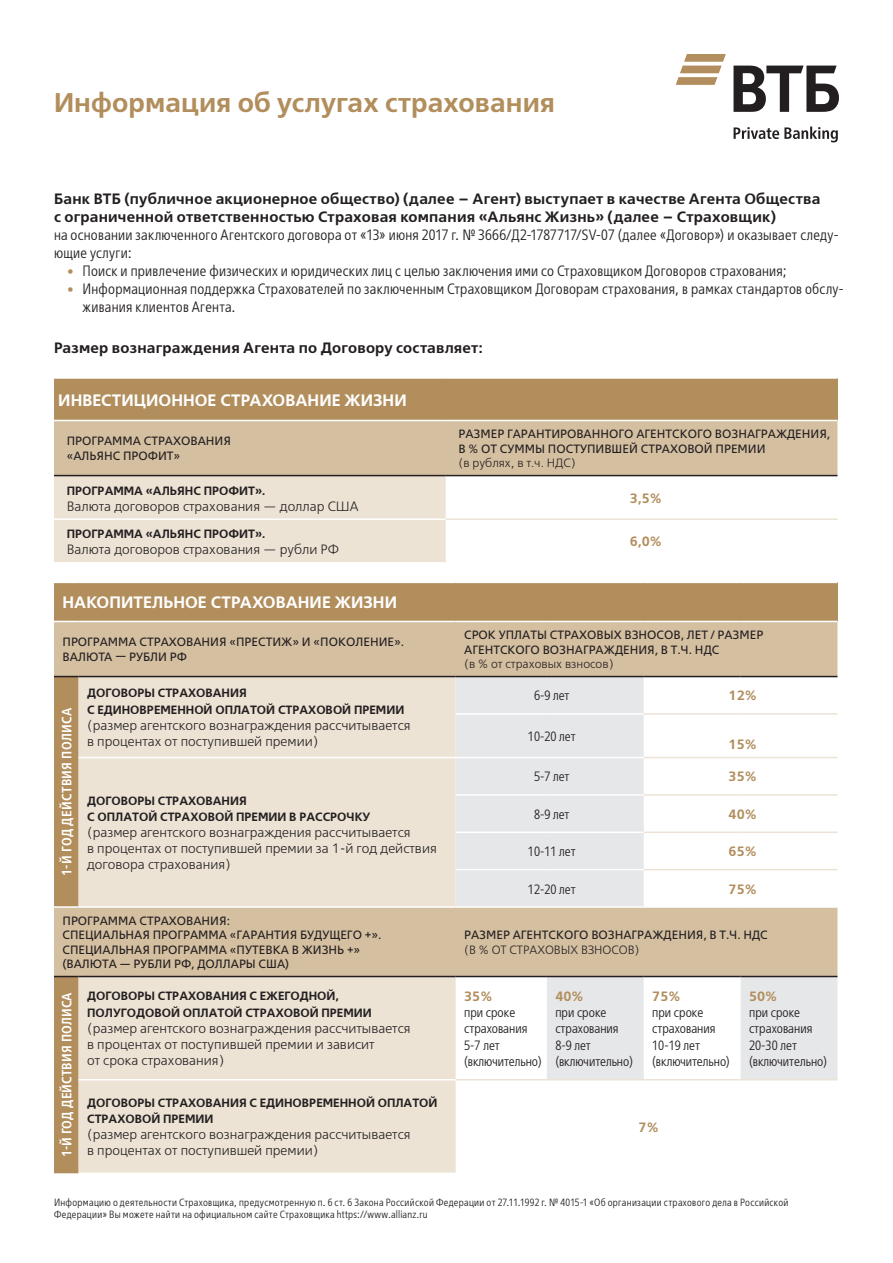
<style>
.page{position:relative;width:893px;height:1263px;background:#fff}
.page>*{position:absolute;margin:0;border:0;box-sizing:border-box;transform-origin:0 0}
.t1{font:600 27px "VTB Group";letter-spacing:.005em;color:#b28e5d}
.t2{font:600 16.5px "VTB Group";letter-spacing:.005em;color:#fff}
.t3{font:300 15px/18px "VTB Group Cond";letter-spacing:.02em;color:#231f20}
.t4{font:600 15px/18px "VTB Group";letter-spacing:.015em;color:#231f20}
.t5{font:300 13.5px/16.2px "VTB Group";color:#231f20}
.t6{font:300 13.5px/16.2px "VTB Group Cond";color:#231f20}
.t7{font:600 13.5px "VTB Group";color:#b28e5d}
.t8{font:600 13.5px "VTB Group Cond";letter-spacing:.01em;color:#fff}
.t9{font:12px/14.4px "VTB Group";color:#231f20}
.t10{font:600 12px/16.2px "VTB Group";color:#231f20}
.t11{font:300 12px "VTB Group";color:#231f20}
.t12{font:300 10.5px/12.6px "VTB Group Cond";letter-spacing:.03em;color:#231f20}
.s1{color:#b28e5d}
</style>
<div class="page">
<svg style="left:733px;top:66px;width:106px;height:76px"></svg>
<svg style="left:676px;top:54px;width:50px;height:31px"></svg>
<div style="left:54px;top:378px;width:783px;height:42px;background:#b28e5d"></div>
<svg style="left:54px;top:421px;width:783px;height:141px"></svg>
<hr style="left:54px;top:377px;width:392px;height:2px;background:#fff">
<hr style="left:446px;top:377px;width:391px;height:2px;background:#fff">
<hr style="left:54px;top:518px;width:392px;height:2px;background:#fff">
<hr style="left:54px;top:475px;width:392px;height:1px;background:#231f20">
<hr style="left:446px;top:475px;width:391px;height:1px;background:#231f20">
<hr style="left:446px;top:518px;width:391px;height:2px;background:#ece3d5">
<div style="left:54px;top:582px;width:783px;height:39px;background:#b28e5d"></div>
<div style="left:54px;top:622px;width:783px;height:54px;background:#d4bfa1"></div>
<svg style="left:79px;top:677px;width:377px;height:495px;background:#e8ddcd"></svg>
<svg style="left:456px;top:677px;width:381px;height:402px"></svg>
<svg style="left:54px;top:582px;width:25px;height:1px"></svg>
<hr style="left:79px;top:582px;width:377px;height:1px;background:#fff">
<hr style="left:456px;top:582px;width:91px;height:1px;background:#fff">
<hr style="left:547px;top:582px;width:97px;height:1px;background:#fff">
<hr style="left:644px;top:582px;width:97px;height:1px;background:#fff">
<hr style="left:741px;top:582px;width:96px;height:1px;background:#fff">
<hr style="left:456px;top:713px;width:91px;height:2px;background:#fff">
<hr style="left:547px;top:713px;width:97px;height:2px;background:#fff">
<hr style="left:456px;top:757px;width:91px;height:1px;background:#fff">
<hr style="left:547px;top:757px;width:97px;height:1px;background:#fff">
<hr style="left:456px;top:794px;width:91px;height:2px;background:#fff">
<hr style="left:547px;top:794px;width:97px;height:2px;background:#fff">
<hr style="left:456px;top:831px;width:91px;height:2px;background:#fff">
<hr style="left:547px;top:831px;width:97px;height:2px;background:#fff">
<hr style="left:456px;top:869px;width:91px;height:1px;background:#fff">
<hr style="left:547px;top:869px;width:97px;height:1px;background:#fff">
<hr style="left:79px;top:757px;width:377px;height:1px;background:#fff">
<hr style="left:79px;top:1079px;width:377px;height:1px;background:#fff">
<hr style="left:79px;top:906px;width:377px;height:2px;background:#fff">
<hr style="left:456px;top:906px;width:91px;height:2px;background:#fff">
<hr style="left:547px;top:906px;width:97px;height:2px;background:#fff">
<hr style="left:644px;top:906px;width:97px;height:2px;background:#fff">
<hr style="left:741px;top:906px;width:96px;height:2px;background:#fff">
<hr style="left:456px;top:676px;width:91px;height:1px;background:#231f20">
<hr style="left:547px;top:676px;width:97px;height:1px;background:#231f20">
<hr style="left:644px;top:676px;width:97px;height:1px;background:#231f20">
<hr style="left:741px;top:676px;width:96px;height:1px;background:#231f20">
<hr style="left:79px;top:676px;width:377px;height:1px;background:#231f20">
<svg style="left:54px;top:676px;width:25px;height:497px;background:#b79669"></svg>
<hr style="left:79px;top:976px;width:377px;height:1px;background:#231f20">
<hr style="left:456px;top:976px;width:91px;height:1px;background:#231f20">
<hr style="left:547px;top:976px;width:97px;height:1px;background:#231f20">
<hr style="left:644px;top:976px;width:97px;height:1px;background:#231f20">
<hr style="left:741px;top:976px;width:96px;height:1px;background:#231f20">
<hr style="left:456px;top:1079px;width:91px;height:1px;background:#ece3d5">
<hr style="left:547px;top:1079px;width:97px;height:1px;background:#ece3d5">
<hr style="left:644px;top:1079px;width:97px;height:1px;background:#ece3d5">
<hr style="left:741px;top:1079px;width:96px;height:1px;background:#ece3d5">
<hr style="left:644px;top:713px;width:97px;height:2px;background:#ece3d5">
<hr style="left:741px;top:713px;width:96px;height:2px;background:#ece3d5">
<hr style="left:644px;top:757px;width:97px;height:1px;background:#ece3d5">
<hr style="left:741px;top:757px;width:96px;height:1px;background:#ece3d5">
<hr style="left:644px;top:794px;width:97px;height:2px;background:#ece3d5">
<hr style="left:741px;top:794px;width:96px;height:2px;background:#ece3d5">
<hr style="left:644px;top:831px;width:97px;height:2px;background:#ece3d5">
<hr style="left:741px;top:831px;width:96px;height:2px;background:#ece3d5">
<hr style="left:644px;top:869px;width:97px;height:1px;background:#ece3d5">
<hr style="left:741px;top:869px;width:96px;height:1px;background:#ece3d5">
<h1 class="t1" style="left:54px;top:85px;width:503px">Информация об услугах страхования</h1>
<p class="t4" style="left:54px;top:189px;width:768px">Банк ВТБ (публичное акционерное общество) (далее – Агент) выступает в качестве Агента Общества с ограниченной ответственностью Страховая компания «Альянс Жизнь» (далее – Страховщик)</p>
<p class="t3" style="left:54px;top:225px;width:786px">на основании заключенного Агентского договора от «13» июня 2017 г. № 3666/Д2-1787717/SV-07 (далее «Договор») и оказывает следу&shy;ющие услуги:</p>
<p class="t3" style="left:68px;top:261px;width:721px"><span class="s1">•</span> Поиск и привлечение физических и юридических лиц с целью заключения ими со Страховщиком Договоров страхования;</p>
<p class="t3" style="left:83px;top:279px;width:762px;text-indent:-15px"><span class="s1">•</span> Информационная поддержка Страхователей по заключенным Страховщиком Договорам страхования, в рамках стандартов обслу&shy;живания клиентов Агента.</p>
<p class="t4" style="left:54px;top:339px;width:430px">Размер вознаграждения Агента по Договору составляет:</p>
<p class="t2" style="left:58px;top:389px;width:350px">ИНВЕСТИЦИОННОЕ СТРАХОВАНИЕ ЖИЗНИ</p>
<p class="t9" style="left:67px;top:434px;width:166px">ПРОГРАММА СТРАХОВАНИЯ «АЛЬЯНС ПРОФИТ»</p>
<p class="t9" style="left:458px;top:427px;width:373px">РАЗМЕР ГАРАНТИРОВАННОГО АГЕНТСКОГО ВОЗНАГРАЖДЕНИЯ,<br>В % ОТ СУММЫ ПОСТУПИВШЕЙ СТРАХОВОЙ ПРЕМИИ</p>
<p class="t11" style="left:458px;top:455px;width:119px">(в рублях, в т.ч. НДС)</p>
<p class="t10" style="left:67px;top:482px;width:200px">ПРОГРАММА «АЛЬЯНС ПРОФИТ».</p>
<p class="t5" style="left:67px;top:498px;width:293px">Валюта договоров страхования — доллар США</p>
<p class="t7" style="left:630px;top:489px;width:34px">3,5%</p>
<p class="t10" style="left:67px;top:526px;width:200px">ПРОГРАММА «АЛЬЯНС ПРОФИТ».</p>
<p class="t5" style="left:67px;top:541px;width:274px">Валюта договоров страхования — рубли РФ</p>
<p class="t7" style="left:630px;top:533px;width:34px">6,0%</p>
<p class="t2" style="left:63px;top:592px;width:336px">НАКОПИТЕЛЬНОЕ СТРАХОВАНИЕ ЖИЗНИ</p>
<p class="t9" style="left:63px;top:635px;width:343px">ПРОГРАММА СТРАХОВАНИЯ «ПРЕСТИЖ» И «ПОКОЛЕНИЕ».<br>ВАЛЮТА — РУБЛИ РФ</p>
<p class="t9" style="left:464px;top:627px;width:301px">СРОК УПЛАТЫ СТРАХОВЫХ ВЗНОСОВ, ЛЕТ / РАЗМЕР<br>АГЕНТСКОГО ВОЗНАГРАЖДЕНИЯ, В Т.Ч. НДС</p>
<p class="t11" style="left:464px;top:656px;width:151px">(в % от страховых взносов)</p>
<p class="t8" style="left:58px;top:876px;width:169px;rotate:-90deg">1-Й ГОД ДЕЙСТВИЯ ПОЛИСА</p>
<p class="t10" style="left:87px;top:685px;width:319px">ДОГОВОРЫ СТРАХОВАНИЯ<br>С ЕДИНОВРЕМЕННОЙ ОПЛАТОЙ СТРАХОВОЙ ПРЕМИИ</p>
<p class="t5" style="left:87px;top:717px;width:325px">(размер агентского вознаграждения рассчитывается в процентах от поступившей премии)</p>
<p class="t6" style="left:534px;top:687px;width:37px">6-9 лет</p>
<p class="t7" style="left:729px;top:687px;width:30px">12%</p>
<p class="t6" style="left:528px;top:728px;width:49px">10-20 лет</p>
<p class="t7" style="left:729px;top:735px;width:30px">15%</p>
<p class="t6" style="left:534px;top:768px;width:37px">5-7 лет</p>
<p class="t7" style="left:729px;top:768px;width:30px">35%</p>
<p class="t6" style="left:534px;top:806px;width:37px">8-9 лет</p>
<p class="t7" style="left:729px;top:805px;width:30px">40%</p>
<p class="t6" style="left:528px;top:843px;width:49px">10-11 лет</p>
<p class="t7" style="left:729px;top:843px;width:30px">65%</p>
<p class="t6" style="left:528px;top:880px;width:49px">12-20 лет</p>
<p class="t7" style="left:729px;top:880px;width:30px">75%</p>
<p class="t10" style="left:87px;top:792px;width:285px">ДОГОВОРЫ СТРАХОВАНИЯ<br>С ОПЛАТОЙ СТРАХОВОЙ ПРЕМИИ В РАССРОЧКУ</p>
<p class="t5" style="left:87px;top:824px;width:351px">(размер агентского вознаграждения рассчитывается<br>в процентах от поступившей премии за 1-й год действия договора страхования)</p>
<p class="t9" style="left:63px;top:913px;width:320px">ПРОГРАММА СТРАХОВАНИЯ:<br>СПЕЦИАЛЬНАЯ ПРОГРАММА «ГАРАНТИЯ БУДУЩЕГО +».<br>СПЕЦИАЛЬНАЯ ПРОГРАММА «ПУТЕВКА В ЖИЗНЬ +» (ВАЛЮТА — РУБЛИ РФ, ДОЛЛАРЫ США)</p>
<p class="t8" style="left:58px;top:1157px;width:166px;rotate:-90deg">1-Й ГОД ДЕЙСТВИЯ ПОЛИСА</p>
<p class="t10" style="left:87px;top:988px;width:286px">ДОГОВОРЫ СТРАХОВАНИЯ С ЕЖЕГОДНОЙ,<br>ПОЛУГОДОВОЙ ОПЛАТОЙ СТРАХОВОЙ ПРЕМИИ</p>
<p class="t5" style="left:87px;top:1020px;width:325px">(размер агентского вознаграждения рассчитывается в процентах от поступившей премии и зависит<br>от срока страхования)</p>
<p class="t10" style="left:87px;top:1094px;width:352px">ДОГОВОРЫ СТРАХОВАНИЯ С ЕДИНОВРЕМЕННОЙ ОПЛАТОЙ<br>СТРАХОВОЙ ПРЕМИИ</p>
<p class="t5" style="left:87px;top:1126px;width:325px">(размер агентского вознаграждения рассчитывается в процентах от поступившей премии)</p>
<p class="t9" style="left:464px;top:927px;width:305px">РАЗМЕР АГЕНТСКОГО ВОЗНАГРАЖДЕНИЯ, В Т.Ч. НДС</p>
<p class="t11" style="left:464px;top:942px;width:177px">(В % ОТ СТРАХОВЫХ ВЗНОСОВ)</p>
<p class="t7" style="left:464px;top:987px;width:30px">35%</p>
<p class="t6" style="left:464px;top:1004px;width:79px">при сроке страхования<br>5-7 лет (включительно)</p>
<p class="t7" style="left:555px;top:987px;width:30px">40%</p>
<p class="t6" style="left:555px;top:1004px;width:79px">при сроке страхования<br>8-9 лет (включительно)</p>
<p class="t7" style="left:652px;top:987px;width:30px">75%</p>
<p class="t6" style="left:652px;top:1004px;width:79px">при сроке страхования<br>10-19 лет (включительно)</p>
<p class="t7" style="left:749px;top:987px;width:30px">50%</p>
<p class="t6" style="left:749px;top:1004px;width:80px">при сроке страхования<br>20-30 лет (включительно)</p>
<p class="t7" style="left:639px;top:1118px;width:22px">7%</p>
<p class="t12" style="left:54px;top:1195px;width:736px">Информацию о деятельности Страховщика, предусмотренную п. 6 ст. 6 Закона Российской Федерации от 27.11.1992 г. № 4015-1 «Об организации страхового дела в Российской<br>Федерации» Вы можете найти на официальном сайте Страховщика https://www.allianz.ru</p>
</div>
